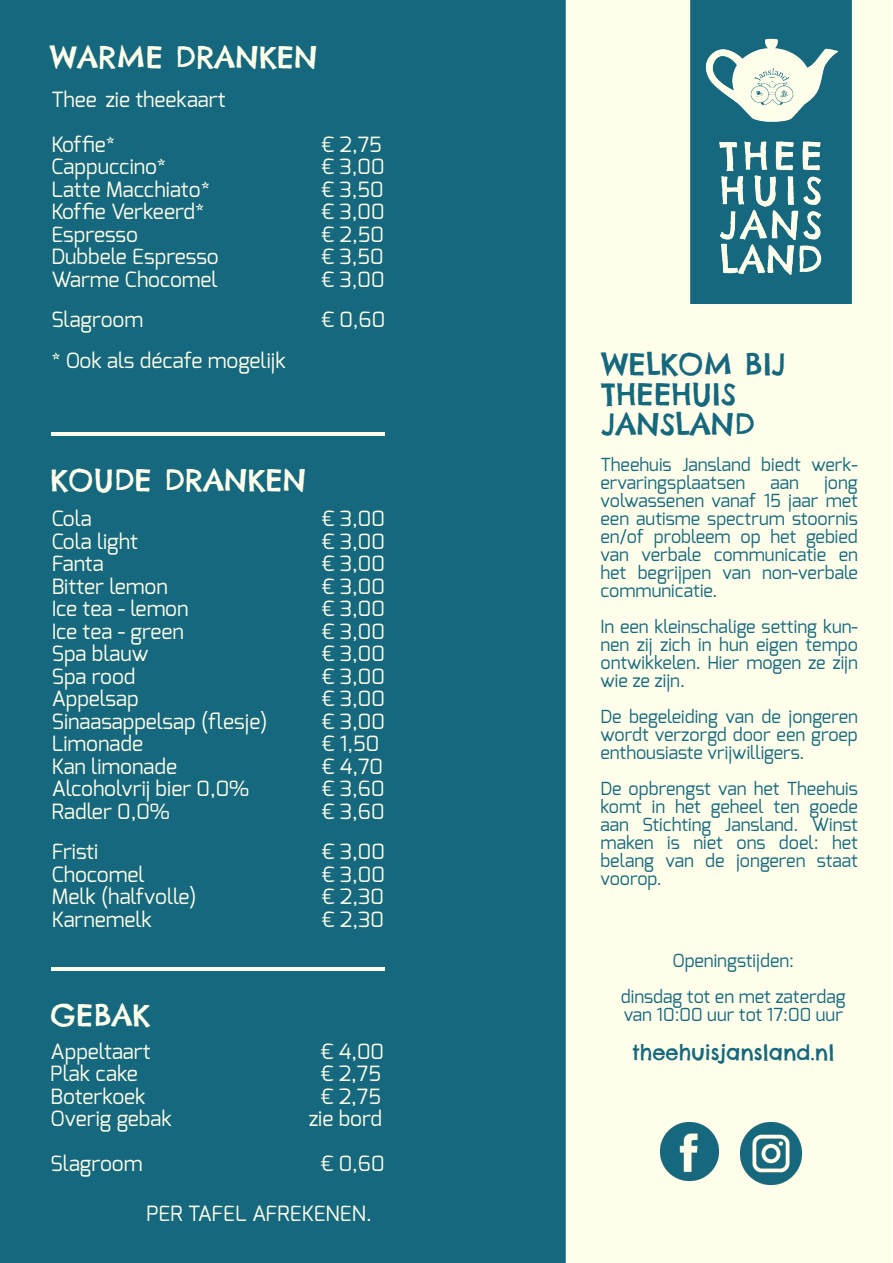
<style>
.page{position:relative;width:893px;height:1263px;background:#fff}
.page>*{position:absolute;margin:0;border:0;box-sizing:border-box;transform-origin:0 0}
.t1{font:30px "Chelsea Market";color:#fffeea}
.t2{font:30px/30px "Chelsea Market";color:#15687d}
.t3{font:21px/45px "Exo";color:#fffeea}
.t4{font:21px "Chelsea Market";color:#15687d}
.t5{font:18px/18px "Exo";color:#15687d;text-align:justify}
</style>
<div class="page">
<div style="left:496px;top:0;width:395px;height:1263px;background:#fffeea"></div>
<div style="left:0;top:0;width:566px;height:1263px;background:#15687d"></div>
<hr style="left:52px;top:433px;width:333px;height:3px;background:#fffeea">
<hr style="left:51px;top:967px;width:334px;height:4px;background:#fffeea">
<img style="left:691px;top:0;width:160px;height:303px">
<img style="left:660px;top:1123px;width:58px;height:58px">
<img style="left:740px;top:1123px;width:62px;height:61px">
<h1 class="t1" style="left:50px;top:38px;width:269px">WARME DRANKEN</h1>
<p class="t3" style="left:51px;top:77px;width:176px">Thee zie theekaart<br>Koffie*</p>
<p class="t3" style="left:321px;top:122px;width:62px">€ 2,75</p>
<p class="t3" style="left:51px;top:145px;width:116px">Cappuccino*</p>
<p class="t3" style="left:321px;top:145px;width:65px">€ 3,00</p>
<p class="t3" style="left:51px;top:167px;width:160px">Latte Macchiato*</p>
<p class="t3" style="left:321px;top:167px;width:64px">€ 3,50</p>
<p class="t3" style="left:51px;top:190px;width:155px">Koffie Verkeerd*</p>
<p class="t3" style="left:321px;top:190px;width:65px">€ 3,00</p>
<p class="t3" style="left:51px;top:212px;width:88px">Espresso</p>
<p class="t3" style="left:321px;top:212px;width:64px">€ 2,50</p>
<p class="t3" style="left:51px;top:235px;width:169px">Dubbele Espresso</p>
<p class="t3" style="left:321px;top:235px;width:64px">€ 3,50</p>
<p class="t3" style="left:51px;top:257px;width:168px">Warme Chocomel</p>
<p class="t3" style="left:321px;top:257px;width:65px">€ 3,00</p>
<p class="t3" style="left:51px;top:298px;width:93px">Slagroom</p>
<p class="t3" style="left:321px;top:298px;width:65px">€ 0,60</p>
<p class="t3" style="left:51px;top:338px;width:236px">* Ook als décafe mogelijk</p>
<h1 class="t1" style="left:51px;top:461px;width:257px">KOUDE DRANKEN</h1>
<p class="t3" style="left:52px;top:496px;width:42px">Cola</p>
<p class="t3" style="left:322px;top:496px;width:65px">€ 3,00</p>
<p class="t3" style="left:52px;top:519px;width:88px">Cola light</p>
<p class="t3" style="left:322px;top:519px;width:65px">€ 3,00</p>
<p class="t3" style="left:52px;top:541px;width:54px">Fanta</p>
<p class="t3" style="left:322px;top:541px;width:65px">€ 3,00</p>
<p class="t3" style="left:52px;top:564px;width:118px">Bitter lemon</p>
<p class="t3" style="left:322px;top:564px;width:65px">€ 3,00</p>
<p class="t3" style="left:52px;top:586px;width:138px">Ice tea - lemon</p>
<p class="t3" style="left:322px;top:586px;width:65px">€ 3,00</p>
<p class="t3" style="left:52px;top:609px;width:134px">Ice tea - green</p>
<p class="t3" style="left:322px;top:609px;width:65px">€ 3,00</p>
<p class="t3" style="left:52px;top:631px;width:98px">Spa blauw</p>
<p class="t3" style="left:322px;top:631px;width:65px">€ 3,00</p>
<p class="t3" style="left:52px;top:654px;width:85px">Spa rood</p>
<p class="t3" style="left:322px;top:654px;width:65px">€ 3,00</p>
<p class="t3" style="left:52px;top:676px;width:88px">Appelsap</p>
<p class="t3" style="left:322px;top:676px;width:65px">€ 3,00</p>
<p class="t3" style="left:52px;top:699px;width:217px">Sinaasappelsap (flesje)</p>
<p class="t3" style="left:322px;top:699px;width:65px">€ 3,00</p>
<p class="t3" style="left:52px;top:721px;width:93px">Limonade</p>
<p class="t3" style="left:322px;top:721px;width:59px">€ 1,50</p>
<p class="t3" style="left:52px;top:744px;width:127px">Kan limonade</p>
<p class="t3" style="left:322px;top:744px;width:63px">€ 4,70</p>
<p class="t3" style="left:52px;top:766px;width:199px">Alcoholvrij bier 0,0%</p>
<p class="t3" style="left:322px;top:766px;width:64px">€ 3,60</p>
<p class="t3" style="left:52px;top:789px;width:120px">Radler 0,0%</p>
<p class="t3" style="left:322px;top:789px;width:64px">€ 3,60</p>
<p class="t3" style="left:52px;top:829px;width:48px">Fristi</p>
<p class="t3" style="left:322px;top:829px;width:65px">€ 3,00</p>
<p class="t3" style="left:52px;top:852px;width:95px">Chocomel</p>
<p class="t3" style="left:322px;top:852px;width:65px">€ 3,00</p>
<p class="t3" style="left:52px;top:874px;width:146px">Melk (halfvolle)</p>
<p class="t3" style="left:322px;top:874px;width:64px">€ 2,30</p>
<p class="t3" style="left:52px;top:897px;width:102px">Karnemelk</p>
<p class="t3" style="left:322px;top:897px;width:64px">€ 2,30</p>
<h1 class="t1" style="left:51px;top:995px;width:101px">GEBAK</h1>
<p class="t3" style="left:51px;top:1029px;width:102px">Appeltaart</p>
<p class="t3" style="left:321px;top:1029px;width:65px">€ 4,00</p>
<p class="t3" style="left:51px;top:1051px;width:89px">Plak cake</p>
<p class="t3" style="left:321px;top:1051px;width:62px">€ 2,75</p>
<p class="t3" style="left:51px;top:1074px;width:97px">Boterkoek</p>
<p class="t3" style="left:321px;top:1074px;width:62px">€ 2,75</p>
<p class="t3" style="left:51px;top:1096px;width:123px">Overig gebak</p>
<p class="t3" style="left:309px;top:1096px;width:75px">zie bord</p>
<p class="t3" style="left:51px;top:1141px;width:93px">Slagroom</p>
<p class="t3" style="left:321px;top:1141px;width:65px">€ 0,60</p>
<p class="t3" style="left:146px;top:1191px;width:227px">PER TAFEL AFREKENEN.</p>
<h1 class="t2" style="left:602px;top:349px;width:186px">WELKOM BIJ<br>THEEHUIS<br>JANSLAND</h1>
<p class="t5" style="left:600px;top:455px;width:259px">Theehuis Jansland biedt werk&shy;ervaringsplaatsen</p>
<p class="t5" style="left:600px;top:473px;width:259px;text-indent:224px">jong volwassenen vanaf 15 jaar met een autisme spectrum stoornis en/of probleem op het gebied van verbale communicatie en het begrijpen van non-verbale communicatie.</p>
<p class="t5" style="left:600px;top:617px;width:259px">In een kleinschalige setting kun&shy;nen zij zich in hun eigen tempo ontwikkelen. Hier mogen ze zijn wie ze zijn.</p>
<p class="t5" style="left:600px;top:707px;width:259px">De begeleiding van de jongeren wordt verzorgd door een groep enthousiaste vrijwilligers.</p>
<p class="t5" style="left:600px;top:779px;width:259px">De opbrengst van het Theehuis komt in het geheel ten goede aan Stichting Jansland. Winst maken is niet ons doel: het belang van de jongeren staat voorop.</p>
<p class="t5" style="left:770px;top:473px;width:30px">aan</p>
<p class="t5" style="left:621px;top:943px;width:226px;line-height:36px;text-align:center">Openingstijden:<br>dinsdag tot en met zaterdag</p>
<p class="t5" style="left:624px;top:1006px;width:221px">van 10:00 uur tot 17:00 uur</p>
<p class="t4" style="left:632px;top:1039px;width:204px">theehuisjansland.nl</p>
</div>
